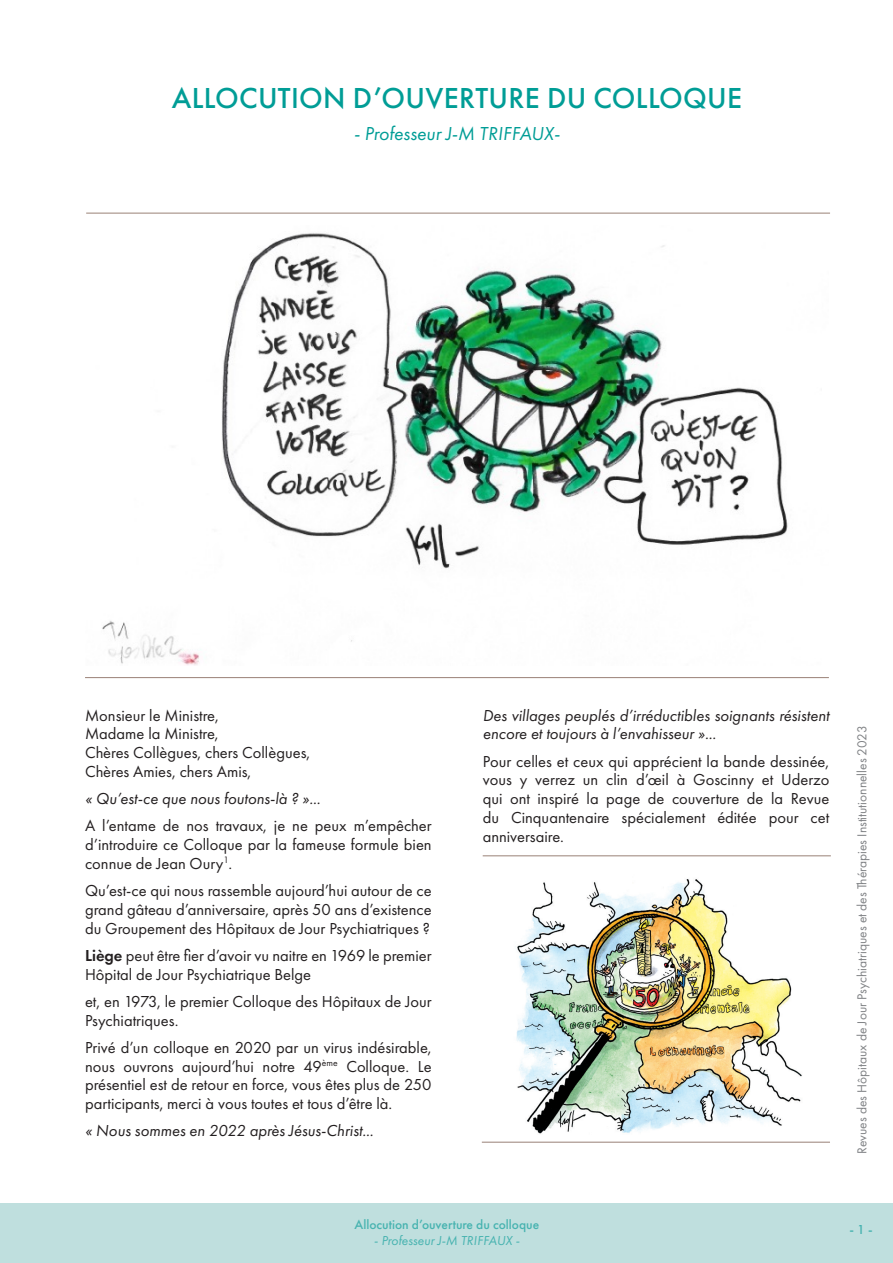
<style>
.page{position:relative;width:893px;height:1263px;background:#fff}
.page>*{position:absolute;margin:0;border:0;box-sizing:border-box;transform-origin:0 0}
.t1{font:500 30px "Futura PT";letter-spacing:.01em;color:#009d96}
.t2{font:italic 19.5px "Futura PT";color:#009d96}
.texte_courant{font:16.5px/18.8px "Futura PT";color:#231f20;text-align:justify}
.texte_courant-2{font:italic 16.5px/18.8px "Futura PT";color:#231f20}
.t3{font:13.5px "Futura PT";color:#808285}
.t4{font:500 13.5px "Futura PT";color:#47b3b0}
.t5{font:italic 13.5px "Futura PT";color:#47b3b0}
.s1{font-weight:600}
</style>
<div class="page">
<div style="left:0;top:1203px;width:893px;height:60px;background:#bfdfde"></div>
<img style="left:483px;top:879px;width:347px;height:263px">
<img style="left:102px;top:233px;width:686px;height:433px">
<hr style="left:86px;top:213px;width:744px;height:1px;background:#998176">
<hr style="left:85px;top:677px;width:744px;height:1px;background:#998176">
<hr style="left:483px;top:855px;width:348px;height:1px;background:#998176">
<hr style="left:482px;top:1142px;width:348px;height:1px;background:#998176">
<p class="t1" style="left:172px;top:80px;width:572px">ALLOCUTION D’OUVERTURE DU COLLOQUE</p>
<p class="t2" style="left:354px;top:122px;width:208px">- Professeur J-M TRIFFAUX-</p>
<p class="texte_courant" style="left:85px;top:706px;width:135px">Monsieur le Ministre,</p>
<p class="texte_courant" style="left:85px;top:724px;width:135px">Madame la Ministre,</p>
<p class="texte_courant" style="left:85px;top:743px;width:227px">Chères Collègues, chers Collègues,</p>
<p class="texte_courant" style="left:85px;top:762px;width:168px">Chères Amies, chers Amis,</p>
<p class="texte_courant-2" style="left:85px;top:789px;width:237px">« Qu’est-ce que nous foutons-là ? »...</p>
<p class="texte_courant" style="left:85px;top:816px;width:348px">A l’entame de nos travaux, je ne peux m’empêcher d’introduire ce Colloque par la fameuse formule bien connue de Jean Oury<sup>1</sup>.</p>
<p class="texte_courant" style="left:85px;top:881px;width:348px">Qu’est-ce qui nous rassemble aujourd’hui autour de ce grand gâteau d’anniversaire, après 50 ans d’existence du Groupement des Hôpitaux de Jour Psychiatriques ?</p>
<p class="texte_courant" style="left:85px;top:946px;width:348px"><span class="s1">Liège</span> peut être fier d’avoir vu naitre en 1969 le premier<br>Hôpital de Jour Psychiatrique Belge</p>
<p class="texte_courant" style="left:85px;top:992px;width:348px">et, en 1973, le premier Colloque des Hôpitaux de Jour<br>Psychiatriques.</p>
<p class="texte_courant" style="left:85px;top:1038px;width:348px">Privé d’un colloque en 2020 par un virus indésirable, nous ouvrons aujourd’hui notre 49<sup>ème</sup> Colloque. Le présentiel est de retour en force, vous êtes plus de 250 participants, merci à vous toutes et tous d’être là.</p>
<p class="texte_courant-2" style="left:85px;top:1121px;width:290px">« Nous sommes en 2022 après Jésus-Christ...</p>
<p class="texte_courant-2" style="left:483px;top:706px;width:348px">Des villages peuplés d’irréductibles soignants résistent encore et toujours à l’envahisseur »...</p>
<p class="texte_courant" style="left:483px;top:752px;width:348px">Pour celles et ceux qui apprécient la bande dessinée, vous y verrez un clin d’œil à Goscinny et Uderzo qui ont inspiré la page de couverture de la Revue du Cinquantenaire spécialement éditée pour cet anniversaire.</p>
<p class="t3" style="left:854px;top:1154px;width:429px;rotate:-90deg">Revues des Hôpitaux de Jour Psychiatriques et des Thérapies Institutionnelles 2023</p>
<p class="t4" style="left:355px;top:1216px;width:186px">Allocution d’ouverture du colloque</p>
<p class="t5" style="left:374px;top:1233px;width:147px">- Professeur J-M TRIFFAUX -</p>
<p class="t4" style="left:849px;top:1222px;width:25px">- 1 -</p>
</div>
